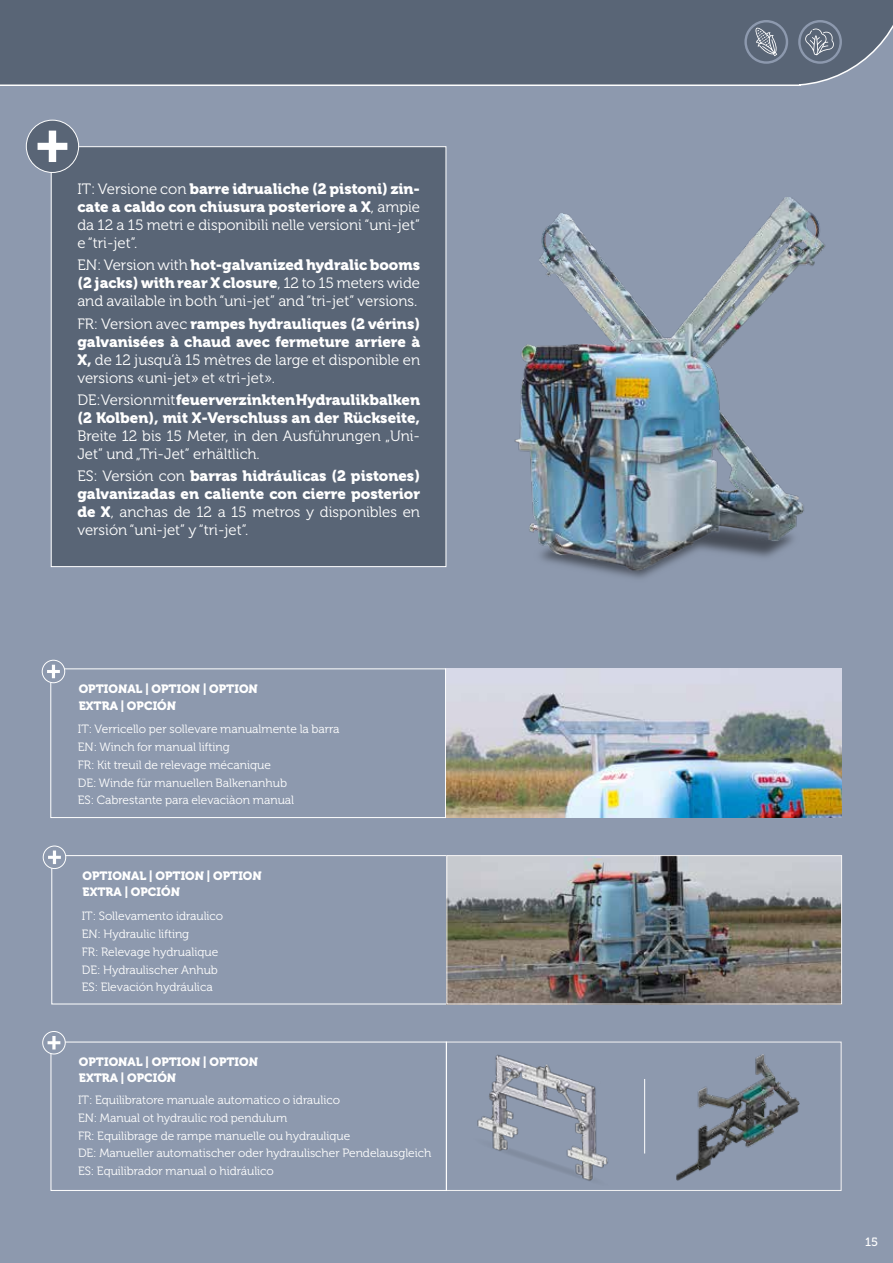
<style>
.page{position:relative;width:893px;height:1263px;background:#8d99ae}
.page>*{position:absolute;margin:0;border:0;box-sizing:border-box;transform-origin:0 0}
.t1{font:15px/18px "Museo 900";color:#fff}
.t2{font:15px/18px "Museo 300";color:#fff}
.t3{font:12px/17.7px "Museo 300";color:#fff}
.t4{font:12px/16.2px "Museo 900";color:#fff}
.t5{font:12px "Museo 500";color:#fff}
.s1{font-family:"Museo 300"}
.s2{font-family:"Museo 900"}
</style>
<div class="page">
<div style="left:0;top:0;width:893px;height:86px;background:#596576"></div>
<div style="left:51px;top:855px;width:396px;height:149px;border:1px solid #fff"></div>
<div style="left:43px;top:846px;width:23px;height:22px;background:#8d99ae;border-radius:50%"></div>
<div style="left:43px;top:846px;width:23px;height:23px;border:1px solid #fff;border-radius:50%"></div>
<svg style="left:48px;top:850px;width:13px;height:14px"></svg>
<img style="left:448px;top:857px;width:392px;height:145px">
<div style="left:446px;top:855px;width:396px;height:149px;border:1px solid #f4f3f4"></div>
<img style="left:446px;top:669px;width:396px;height:149px">
<div style="left:50px;top:668px;width:396px;height:150px;border:1px solid #fff"></div>
<svg style="left:42px;top:660px;width:23px;height:23px"></svg>
<div style="left:42px;top:660px;width:23px;height:23px;border:1px solid #fff;border-radius:50%"></div>
<svg style="left:47px;top:665px;width:13px;height:13px"></svg>
<div style="left:51px;top:146px;width:395px;height:421px;background:#596576;border:1px solid #fff"></div>
<div style="left:26px;top:120px;width:53px;height:52px;background:#596576;border-radius:50%"></div>
<div style="left:26px;top:120px;width:53px;height:53px;border:1px solid #fff;border-radius:50%"></div>
<svg style="left:38px;top:131px;width:29px;height:31px"></svg>
<div style="left:798px;top:20px;width:44px;height:44px;border:2px solid #8d99ae;border-radius:50%"></div>
<svg style="left:805px;top:29px;width:29px;height:26px"></svg>
<div style="left:744px;top:20px;width:44px;height:44px;border:2px solid #8d99ae;border-radius:50%"></div>
<svg style="left:754px;top:27px;width:24px;height:29px"></svg>
<div style="left:446px;top:1042px;width:395px;height:149px;border:1px solid #f4f3f4"></div>
<div style="left:51px;top:1042px;width:396px;height:149px;border:1px solid #fff"></div>
<svg style="left:43px;top:1031px;width:22px;height:23px"></svg>
<div style="left:42px;top:1031px;width:24px;height:23px;border:1px solid #fff;border-radius:50%"></div>
<svg style="left:48px;top:1036px;width:12px;height:13px"></svg>
<img style="left:473px;top:1041px;width:144px;height:140px">
<img style="left:676px;top:1041px;width:137px;height:140px">
<hr style="left:644px;top:1079px;width:1px;height:74px;background:#fff">
<img style="left:514px;top:197px;width:312px;height:381px">
<p class="t1" style="left:77px;top:180px;width:344px"><span class="s1">IT: Versione con</span> barre idrualiche (2 pistoni) zin&shy;cate a caldo con chiusura posteriore a X<span class="s1">, ampie</span></p>
<p class="t2" style="left:77px;top:216px;width:344px">da 12 a 15 metri e disponibili nelle versioni “uni-jet” e “tri-jet”.</p>
<p class="t1" style="left:77px;top:256px;width:344px"><span class="s1">EN: Version with</span> hot-galvanized hydralic booms (2 jacks) with rear X closure<span class="s1">, 12 to 15 meters wide</span></p>
<p class="t2" style="left:77px;top:293px;width:341px">and available in both “uni-jet” and “tri-jet” versions.</p>
<p class="t1" style="left:77px;top:315px;width:344px"><span class="s1">FR: Version avec</span> rampes hydrauliques (2 vérins) galvanisées à chaud avec fermeture arriere à</p>
<p class="t2" style="left:77px;top:351px;width:344px"><span class="s2">X,</span> de 12 jusqu’à 15 mètres de large et disponible en versions «uni-jet» et «tri-jet».</p>
<p class="t1" style="left:77px;top:391px;width:344px"><span class="s1">DE: Version mit</span> feuerverzinkten Hydraulikbalken (2 Kolben), mit X-Verschluss an der Rückseite,</p>
<p class="t2" style="left:77px;top:427px;width:344px">Breite 12 bis 15 Meter, in den Ausführungen „Uni-<br>Jet” und „Tri-Jet” erhältlich.</p>
<p class="t1" style="left:77px;top:467px;width:344px"><span class="s1">ES: Versión con</span> barras hidráulicas (2 pistones) galvanizadas en caliente con cierre posterior</p>
<p class="t2" style="left:77px;top:503px;width:344px"><span class="s2">de X</span>, anchas de 12 a 15 metros y disponibles en versión “uni-jet” y “tri-jet”.</p>
<p class="t4" style="left:79px;top:681px;width:181px">OPTIONAL | OPTION | OPTION<br>EXTRA | OPCIÓN</p>
<p class="t3" style="left:78px;top:721px;width:263px">IT: Verricello per sollevare manualmente la barra EN: Winch for manual lifting<br>FR: Kit treuil de relevage mécanique<br>DE: Winde für manuellen Balkenanhub<br>ES: Cabrestante para elevaciàon manual</p>
<p class="t4" style="left:83px;top:868px;width:181px">OPTIONAL | OPTION | OPTION<br>EXTRA | OPCIÓN</p>
<p class="t3" style="left:82px;top:907px;width:143px">IT: Sollevamento idraulico<br>EN: Hydraulic lifting<br>FR: Relevage hydrualique<br>DE: Hydraulischer Anhub<br>ES: Elevación hydráulica</p>
<p class="t4" style="left:79px;top:1054px;width:181px">OPTIONAL | OPTION | OPTION<br>EXTRA | OPCIÓN</p>
<p class="t3" style="left:78px;top:1091px;width:355px">IT: Equilibratore manuale automatico o idraulico<br>EN: Manual ot hydraulic rod pendulum<br>FR: Equilibrage de rampe manuelle ou hydraulique<br>DE: Manueller automatischer oder hydraulischer Pendelausgleich ES: Equilibrador manual o hidráulico</p>
<p class="t5" style="left:865px;top:1235px;width:14px">15</p>
</div>
